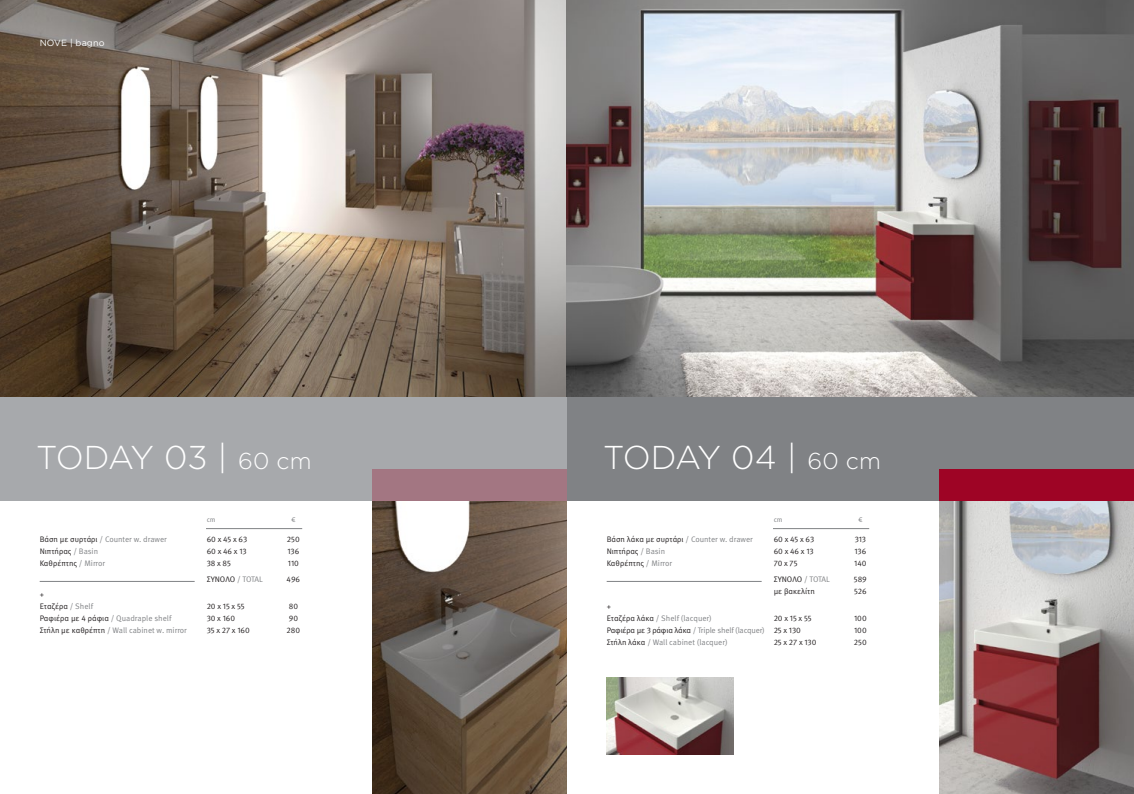
<style>
.page{position:relative;width:1134px;height:794px;background:#fff}
.page>*{position:absolute;margin:0;border:0;box-sizing:border-box;transform-origin:0 0}
.t1{font:300 33px "Gotham Greek";letter-spacing:-.045em;color:#fff}
.t2{font:9px "Gotham Greek";letter-spacing:.01em;color:#fff}
.t3{font:8px/12px "Meta Pro";color:#231f20}
.t4{font:8px/12px "Meta Pro";color:#808285}
.t5{font:8px "Meta Pro";letter-spacing:-.02em;color:#231f20}
.t6{font:7px "Meta Pro";color:#808285}
.s1{font-size:23px}
.s2{color:#231f20}
.s3{color:#808285}
</style>
<div class="page">
<img style="left:0;top:0;width:567px;height:397px">
<img style="left:567px;top:0;width:567px;height:397px">
<img style="left:939px;top:501px;width:195px;height:293px">
<img style="left:372px;top:501px;width:195px;height:293px">
<img style="left:607px;top:677px;width:126px;height:77px">
<div style="left:0;top:397px;width:567px;height:104px;background:#a7a9ac"></div>
<div style="left:567px;top:397px;width:567px;height:104px;background:#808285"></div>
<div style="left:372px;top:469px;width:195px;height:32px;background:#a37682"></div>
<div style="left:939px;top:469px;width:195px;height:32px;background:#9e0425"></div>
<hr style="left:607px;top:581px;width:155px;height:1px;background:#808285">
<hr style="left:40px;top:581px;width:155px;height:1px;background:#808285">
<hr style="left:773px;top:528px;width:96px;height:1px;background:#808285">
<hr style="left:206px;top:528px;width:96px;height:1px;background:#808285">
<p class="t2" style="left:40px;top:38px;width:66px">NOVE | bagno</p>
<h1 class="t1" style="left:36px;top:440px;width:277px">TODAY 03 | <span class="s1">60 cm</span></h1>
<h1 class="t1" style="left:603px;top:440px;width:279px">TODAY 04 | <span class="s1">60 cm</span></h1>
<p class="t6" style="left:207px;top:515px;width:10px">cm</p>
<p class="t6" style="left:291px;top:515px;width:6px">€</p>
<p class="t6" style="left:774px;top:515px;width:10px">cm</p>
<p class="t6" style="left:858px;top:515px;width:6px">€</p>
<p class="t4" style="left:40px;top:533px;width:129px"><span class="s2">Βάση με συρτάρι</span> / Counter w. drawer</p>
<p class="t3" style="left:207px;top:533px;width:42px">60 x 45 x 63</p>
<p class="t3" style="left:287px;top:533px;width:14px">250</p>
<p class="t3" style="left:40px;top:545px;width:60px">Νιπτήρας <span class="s3">/ Basin</span></p>
<p class="t3" style="left:207px;top:545px;width:41px">60 x 46 x 13</p>
<p class="t3" style="left:287px;top:545px;width:13px">136</p>
<p class="t3" style="left:40px;top:557px;width:67px">Καθρέπτης <span class="s3">/ Mirror</span></p>
<p class="t3" style="left:207px;top:557px;width:26px">38 x 85</p>
<p class="t3" style="left:288px;top:557px;width:13px">110</p>
<p class="t3" style="left:207px;top:573px;width:58px">ΣΥΝΟΛΟ <span class="s3">/ TOTAL</span></p>
<p class="t3" style="left:287px;top:573px;width:15px">496</p>
<p class="t3" style="left:40px;top:588px;width:55px">+<br>Εταζέρα <span class="s3">/ Shelf</span></p>
<p class="t3" style="left:207px;top:600px;width:40px">20 x 15 x 55</p>
<p class="t3" style="left:289px;top:600px;width:11px">80</p>
<p class="t3" style="left:40px;top:612px;width:133px">Ραφιέρα με 4 ράφια <span class="s3">/ Quadraple shelf</span></p>
<p class="t3" style="left:207px;top:612px;width:30px">30 x 160</p>
<p class="t3" style="left:289px;top:612px;width:11px">90</p>
<p class="t4" style="left:40px;top:624px;width:149px"><span class="s2">Στήλη με καθρέπτη</span> / Wall cabinet w. mirror</p>
<p class="t3" style="left:207px;top:624px;width:45px">35 x 27 x 160</p>
<p class="t3" style="left:287px;top:624px;width:15px">280</p>
<p class="t3" style="left:607px;top:533px;width:148px">Βάση λάκα με συρτάρι <span class="s3">/ Counter w. drawer</span></p>
<p class="t3" style="left:774px;top:533px;width:42px">60 x 45 x 63</p>
<p class="t3" style="left:855px;top:533px;width:13px">313</p>
<p class="t3" style="left:607px;top:545px;width:60px">Νιπτήρας <span class="s3">/ Basin</span></p>
<p class="t3" style="left:774px;top:545px;width:41px">60 x 46 x 13</p>
<p class="t3" style="left:854px;top:545px;width:13px">136</p>
<p class="t3" style="left:607px;top:557px;width:67px">Καθρέπτης <span class="s3">/ Mirror</span></p>
<p class="t3" style="left:774px;top:557px;width:25px">70 x 75</p>
<p class="t3" style="left:854px;top:557px;width:14px">140</p>
<p class="t3" style="left:774px;top:573px;width:58px">ΣΥΝΟΛΟ <span class="s3">/ TOTAL</span></p>
<p class="t3" style="left:854px;top:573px;width:14px">589</p>
<p class="t3" style="left:774px;top:585px;width:43px">με βακελίτη</p>
<p class="t3" style="left:854px;top:585px;width:14px">526</p>
<p class="t4" style="left:607px;top:600px;width:107px"><span class="s2">+<br>Εταζέρα λάκα</span> / Shelf (lacquer)</p>
<p class="t3" style="left:774px;top:612px;width:40px">20 x 15 x 55</p>
<p class="t3" style="left:854px;top:612px;width:14px">100</p>
<p class="t5" style="left:607px;top:625px;width:196px">Ραφιέρα με 3 ράφια λάκα <span class="s3">/ Triple shelf (lacquer)</span> 25 x 130</p>
<p class="t3" style="left:854px;top:624px;width:14px">100</p>
<p class="t4" style="left:607px;top:636px;width:122px"><span class="s2">Στήλη λάκα</span> / Wall cabinet (lacquer)</p>
<p class="t3" style="left:774px;top:636px;width:44px">25 x 27 x 130</p>
<p class="t3" style="left:854px;top:636px;width:14px">250</p>
</div>
